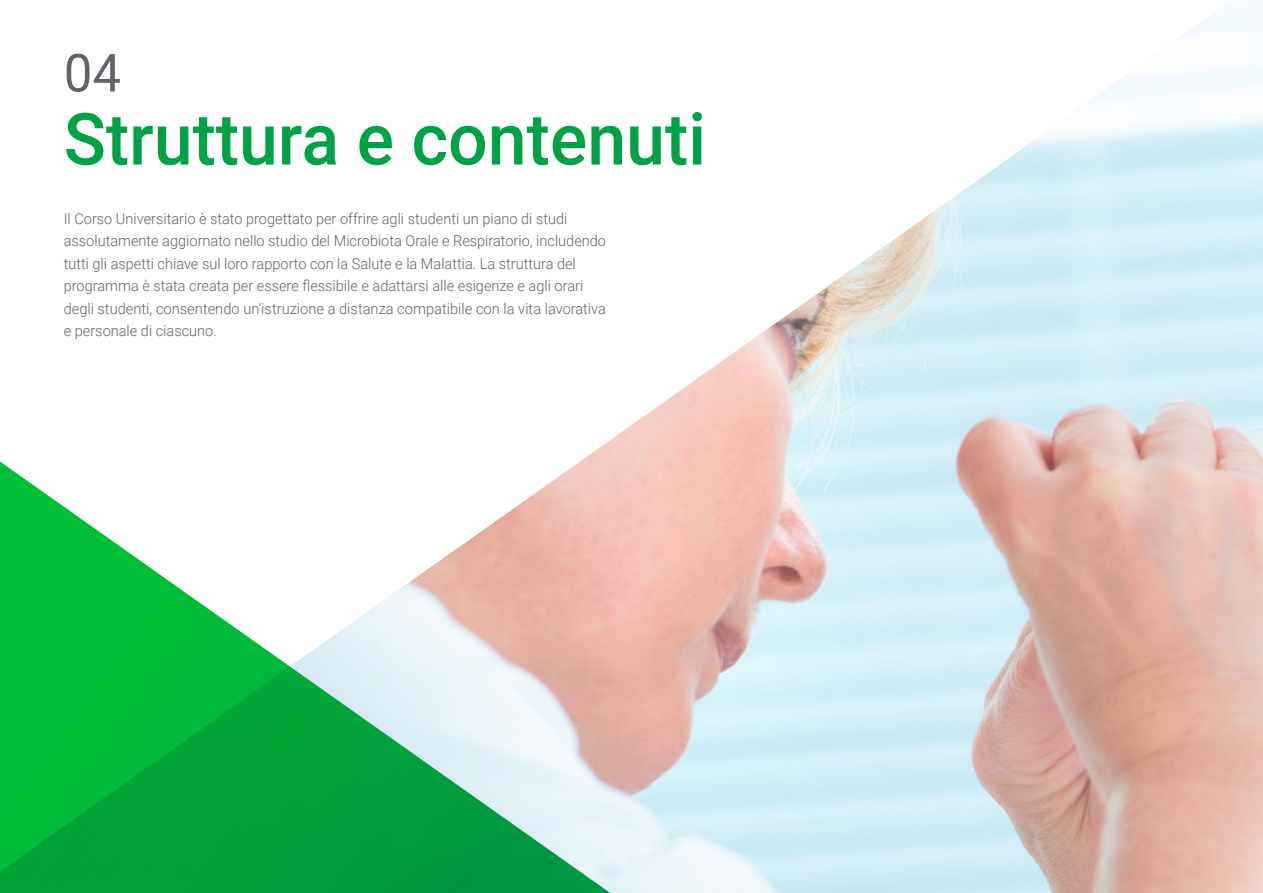
<style>
.page{position:relative;width:1263px;height:893px;background:#fff}
.page>*{position:absolute;margin:0;border:0;box-sizing:border-box;transform-origin:0 0}
.t1{font:500 72px "Roboto";color:#00a245}
.t2{font:52.5px "Roboto";color:#61646a}
.t3{font:300 15px/22.5px "Roboto";color:#61646a}
</style>
<div class="page">
<img style="left:602px;top:0;width:661px;height:893px">
<svg style="left:0;top:446px;width:640px;height:447px"></svg>
<h2 class="t2" style="left:64px;top:36px;width:59px">04</h2>
<h1 class="t1" style="left:64px;top:89px;width:644px">Struttura e contenuti</h1>
<p class="t3" style="left:64px;top:207px;width:544px">Il Corso Universitario è stato progettato per offrire agli studenti un piano di studi assolutamente aggiornato nello studio del Microbiota Orale e Respiratorio, includendo tutti gli aspetti chiave sul loro rapporto con la Salute e la Malattia. La struttura del programma è stata creata per essere flessibile e adattarsi alle esigenze e agli orari degli studenti, consentendo un'istruzione a distanza compatibile con la vita lavorativa e personale di ciascuno.</p>
</div>
